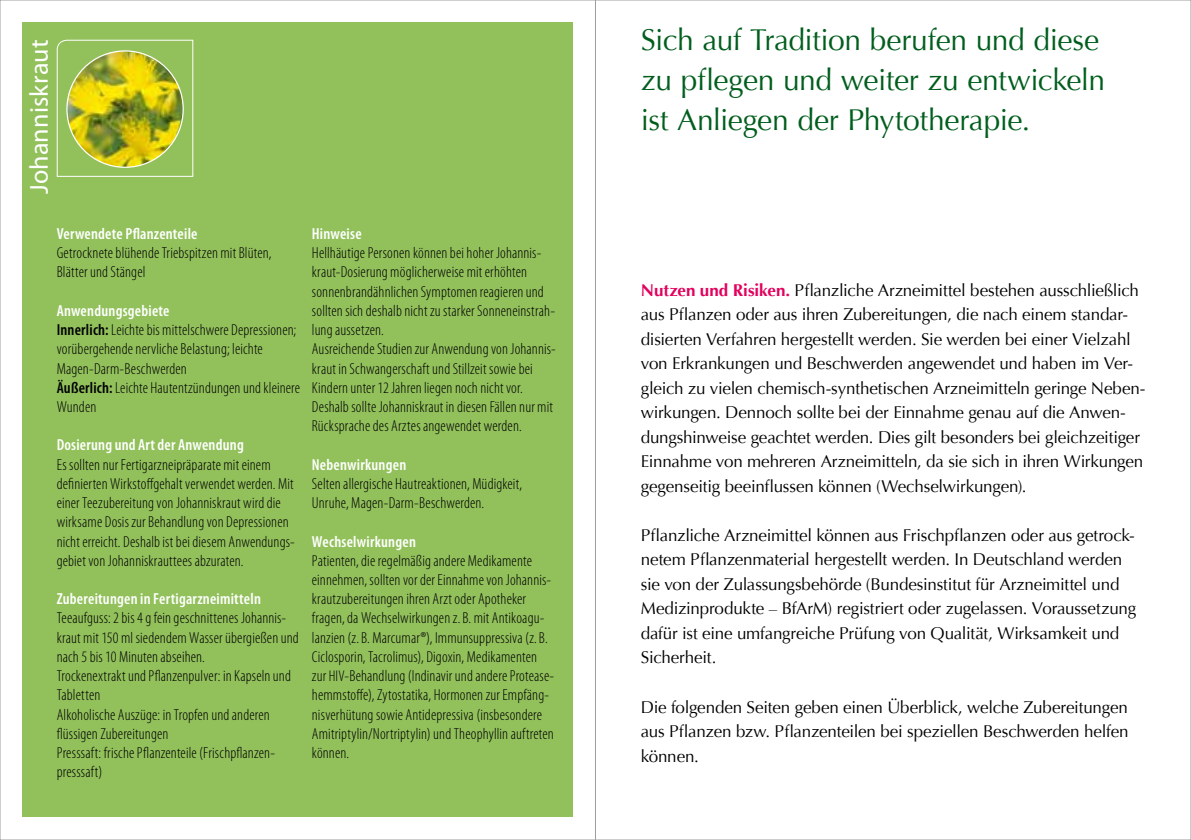
<style>
.page{position:relative;width:1191px;height:840px;background:#fff}
.page>*{position:absolute;margin:0;border:0;box-sizing:border-box;transform-origin:0 0}
.t1{font:30px/40px "Optima";letter-spacing:-.015em;color:#005e1d}
.t2{font:26px "Myriad Pro";letter-spacing:.005em;color:#fff}
.t3{font:17px/24.4px "Optima";letter-spacing:-.015em;color:#000}
.t4{font:300 condensed 16px/19.2px "Myriad Pro";letter-spacing:.01em;color:#000}
.t5{font:600 condensed 16px "Myriad Pro";letter-spacing:.015em;color:#fff}
.s1{font-weight:600;color:#fff}
.s2{font-weight:600}
.s3{font-size:15.6px}
.s4{font-weight:700;color:#e3005d}
</style>
<div class="page">
<div style="left:23px;top:23px;width:550px;height:793px;background:#92c15c"></div>
<svg style="left:56px;top:39px;width:138px;height:138px"></svg>
<img style="left:67px;top:51px;width:116px;height:116px;border-radius:58px">
<h2 class="t2" style="left:25px;top:194px;width:156px;rotate:-90deg">Johanniskraut</h2>
<p class="t5" style="left:57px;top:225px;width:142px">Verwendete Pflanzenteile</p>
<p class="t4" style="left:57px;top:243px;width:216px">Getrocknete blühende Triebspitzen mit Blüten,<br>Blätter und Stängel</p>
<p class="t4" style="left:57px;top:301px;width:245px"><span class="s1">Anwendungsgebiete<br></span><span class="s2">Innerlich:</span> Leichte bis mittelschwere Depressionen; vorübergehende nervliche Belastung; leichte Magen-Darm-Beschwerden<br><span class="s2">Äußerlich:</span> Leichte Hautentzündungen und kleinere Wunden</p>
<p class="t5" style="left:57px;top:436px;width:189px">Dosierung und Art der Anwendung</p>
<p class="t4" style="left:57px;top:455px;width:240px">Es sollten nur Fertigarzneipräparate mit einem definierten Wirkstoffgehalt verwendet werden. Mit einer Teezubereitung von Johanniskraut wird die wirksame Dosis zur Behandlung von Depressionen nicht erreicht. Deshalb ist bei diesem Anwendungs&shy;gebiet von Johanniskrauttees abzuraten.</p>
<p class="t5" style="left:57px;top:590px;width:206px">Zubereitungen in Fertigarzneimitteln</p>
<p class="t4" style="left:57px;top:608px;width:243px">Teeaufguss: 2 bis 4 g fein geschnittenes Johannis&shy;kraut mit 150 ml siedendem Wasser übergießen und nach 5 bis 10 Minuten abseihen.<br>Trockenextrakt und Pflanzenpulver: in Kapseln und Tabletten<br>Alkoholische Auszüge: in Tropfen und anderen flüssigen Zubereitungen<br>Presssaft: frische Pflanzenteile (Frischpflanzen&shy;presssaft)</p>
<p class="t5" style="left:312px;top:225px;width:51px">Hinweise</p>
<p class="t4" style="left:312px;top:243px;width:245px">Hellhäutige Personen können bei hoher Johannis&shy;kraut-Dosierung möglicherweise mit erhöhten sonnenbrandähnlichen Symptomen reagieren und sollten sich deshalb nicht zu starker Sonneneinstrah&shy;lung aussetzen.<br>Ausreichende Studien zur Anwendung von Johannis&shy;kraut in Schwangerschaft und Stillzeit sowie bei Kindern unter 12 Jahren liegen noch nicht vor.<br>Deshalb sollte Johanniskraut in diesen Fällen nur mit Rücksprache des Arztes angewendet werden.</p>
<p class="t5" style="left:312px;top:455px;width:96px">Nebenwirkungen</p>
<p class="t4" style="left:312px;top:474px;width:212px">Selten allergische Hautreaktionen, Müdigkeit,<br>Unruhe, Magen-Darm-Beschwerden.</p>
<p class="t5" style="left:312px;top:532px;width:106px">Wechselwirkungen</p>
<p class="t4" style="left:312px;top:551px;width:244px">Patienten, die regelmäßig andere Medikamente einnehmen, sollten vor der Einnahme von Johannis&shy;krautzubereitungen ihren Arzt oder Apotheker fragen, da Wechselwirkungen z.B. mit Antikoagu&shy;lanzien (z.B. Marcumar®), Immunsuppressiva (z.B.<br>Ciclosporin, Tacrolimus), Digoxin, Medikamenten zur <span class="s3">HIV</span>-Behandlung (Indinavir und andere Protease&shy;hemmstoffe), Zytostatika, Hormonen zur Empfäng&shy;nisverhütung sowie Antidepressiva (insbesondere Amitriptylin/Nortriptylin) und Theophyllin auftreten können.</p>
<h1 class="t1" style="left:641px;top:20px;width:466px">Sich auf Tradition berufen und diese zu pflegen und weiter zu entwickeln ist Anliegen der Phytotherapie.</h1>
<p class="t3" style="left:641px;top:278px;width:506px"><span class="s4">Nutzen und Risiken.</span> Pflanzliche Arzneimittel bestehen ausschließlich aus Pflanzen oder aus ihren Zubereitungen, die nach einem standar&shy;disierten Verfahren hergestellt werden. Sie werden bei einer Vielzahl von Erkrankungen und Beschwerden angewendet und haben im Ver&shy;gleich zu vielen chemisch-synthetischen Arzneimitteln geringe Neben&shy;wirkungen. Dennoch sollte bei der Einnahme genau auf die Anwen&shy;dungshinweise geachtet werden. Dies gilt besonders bei gleichzeitiger Einnahme von mehreren Arzneimitteln, da sie sich in ihren Wirkungen gegenseitig beeinflussen können (Wechselwirkungen).</p>
<p class="t3" style="left:641px;top:522px;width:497px">Pflanzliche Arzneimittel können aus Frischpflanzen oder aus getrock&shy;netem Pflanzenmaterial hergestellt werden. In Deutschland werden sie von der Zulassungsbehörde (Bundesinstitut für Arzneimittel und Medizinprodukte – BfArM) registriert oder zugelassen. Voraussetzung dafür ist eine umfangreiche Prüfung von Qualität, Wirksamkeit und Sicherheit.</p>
<p class="t3" style="left:641px;top:694px;width:489px;text-align:justify">Die folgenden Seiten geben einen Überblick, welche Zubereitungen aus Pflanzen bzw. Pflanzenteilen bei speziellen Beschwerden helfen können.</p>
</div>
